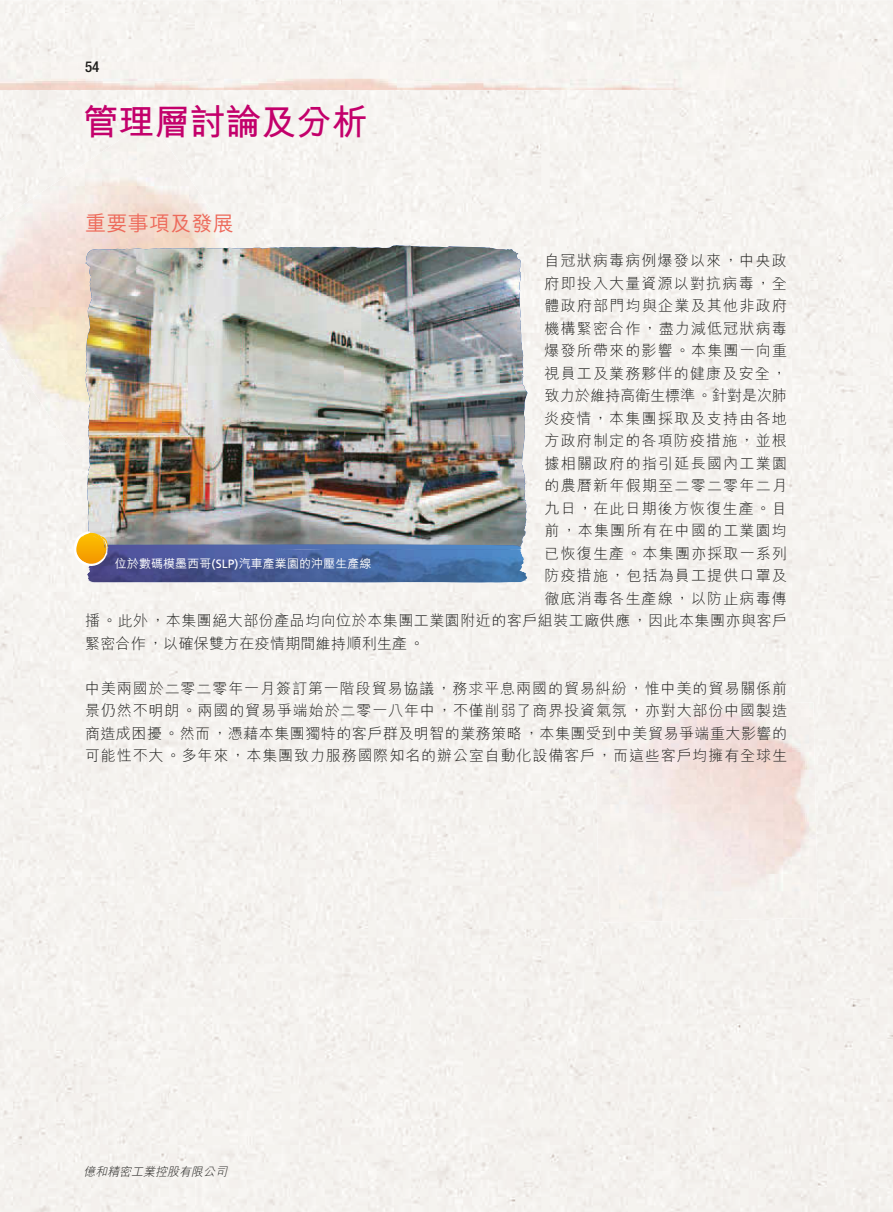
<style>
.page{position:relative;width:893px;height:1212px;background:#fff}
.page>*{position:absolute;margin:0;border:0;box-sizing:border-box;transform-origin:0 0}
.t1{font:36px "M Hei HK Bold E Ten B5 H";letter-spacing:-.015em;color:#c3006b}
.t2{font:21px "M Hei HK Medium E Ten B5 H";letter-spacing:.015em;color:#ed6a5b}
.t3{font:15px/22.5px "M Hei HK Light E Ten B5 H";letter-spacing:.08em;color:#1d1d1b;text-align:justify}
.t4{font:15px "M Hei HK Light E Ten B5 H";letter-spacing:.035em;color:#1d1d1b}
.t5{font:15px "M Hei HK Light E Ten B5 H";letter-spacing:.015em;color:#1d1d1b}
.t6{font:15px "M Hei HK Light E Ten B5 H";color:#1d1d1b}
.t7{font:500 condensed 15px "Helvetica Neue LT Std";color:#1d1d1b}
.t8{font:12px "M Hei HK Medium E Ten B5 H";letter-spacing:.005em;color:#fff}
.t9{font:italic 12px "M Hei HK Light E Ten B5 H";color:#1d1d1b}
.s1{font-family:"Frutiger LT Std"}
</style>
<div class="page">
<div style="left:0;top:0;width:892px;height:1212px;background:#f5f3ef"></div>
<img style="left:0;top:62px;width:861px;height:28px">
<img style="left:594px;top:702px;width:224px;height:221px">
<img style="left:0;top:119px;width:237px;height:333px">
<img style="left:85px;top:245px;width:442px;height:308px">
<img style="left:349px;top:538px;width:45px;height:11px">
<img style="left:85px;top:566px;width:264px;height:17px">
<svg style="left:74px;top:531px;width:275px;height:35px"></svg>
<p class="t7" style="left:85px;top:58px;width:16px">54</p>
<h1 class="t1" style="left:83px;top:108px;width:286px">管理層討論及分析</h1>
<h2 class="t2" style="left:85px;top:215px;width:151px">重要事項及發展</h2>
<p class="t3" style="left:544px;top:251px;width:244px">自冠狀病毒病例爆發以來，中央政</p>
<p class="t3" style="left:544px;top:274px;width:244px">府即投入大量資源以對抗病毒，全</p>
<p class="t3" style="left:544px;top:296px;width:244px">體政府部門均與企業及其他非政府</p>
<p class="t3" style="left:544px;top:319px;width:244px">機構緊密合作，盡力減低冠狀病毒</p>
<p class="t3" style="left:544px;top:341px;width:244px">爆發所帶來的影響。本集團一向重</p>
<p class="t3" style="left:544px;top:364px;width:244px">視員工及業務夥伴的健康及安全，</p>
<p class="t6" style="left:544px;top:390px;width:244px">致力於維持高衛生標準。針對是次肺</p>
<p class="t3" style="left:544px;top:409px;width:244px">炎疫情，本集團採取及支持由各地</p>
<p class="t3" style="left:544px;top:431px;width:244px">方政府制定的各項防疫措施，並根</p>
<p class="t3" style="left:544px;top:454px;width:244px">據相關政府的指引延長國內工業園</p>
<p class="t3" style="left:544px;top:476px;width:244px">的農曆新年假期至二零二零年二月</p>
<p class="t3" style="left:544px;top:499px;width:244px">九日，在此日期後方恢復生產。目</p>
<p class="t3" style="left:544px;top:521px;width:244px">前，本集團所有在中國的工業園均</p>
<p class="t3" style="left:544px;top:544px;width:244px">已恢復生產。本集團亦採取一系列</p>
<p class="t3" style="left:544px;top:566px;width:244px">防疫措施，包括為員工提供口罩及</p>
<p class="t3" style="left:544px;top:589px;width:244px">徹底消毒各生產線，以防止病毒傳</p>
<p class="t4" style="left:85px;top:615px;width:703px">播。此外，本集團絕大部份產品均向位於本集團工業園附近的客戶組裝工廠供應，因此本集團亦與客戶</p>
<p class="t5" style="left:85px;top:637px;width:341px">緊密合作，以確保雙方在疫情期間維持順利生產。</p>
<p class="t3" style="left:85px;top:679px;width:703px">中美兩國於二零二零年一月簽訂第一階段貿易協議，務求平息兩國的貿易糾紛，惟中美的貿易關係前景仍然不明朗。兩國的貿易爭端始於二零一八年中，不僅削弱了商界投資氣氛，亦對大部份中國製造商造成困擾。然而，憑藉本集團獨特的客戶群及明智的業務策略，本集團受到中美貿易爭端重大影響的可能性不大。多年來，本集團致力服務國際知名的辦公室自動化設備客戶，而這些客戶均擁有全球生</p>
<p class="t8" style="left:115px;top:559px;width:258px">位於數碼模墨西哥<span class="s1">(SLP)</span>汽車產業園的沖壓生產線</p>
<p class="t9" style="left:83px;top:1167px;width:148px">億和精密工業控股有限公司</p>
</div>
